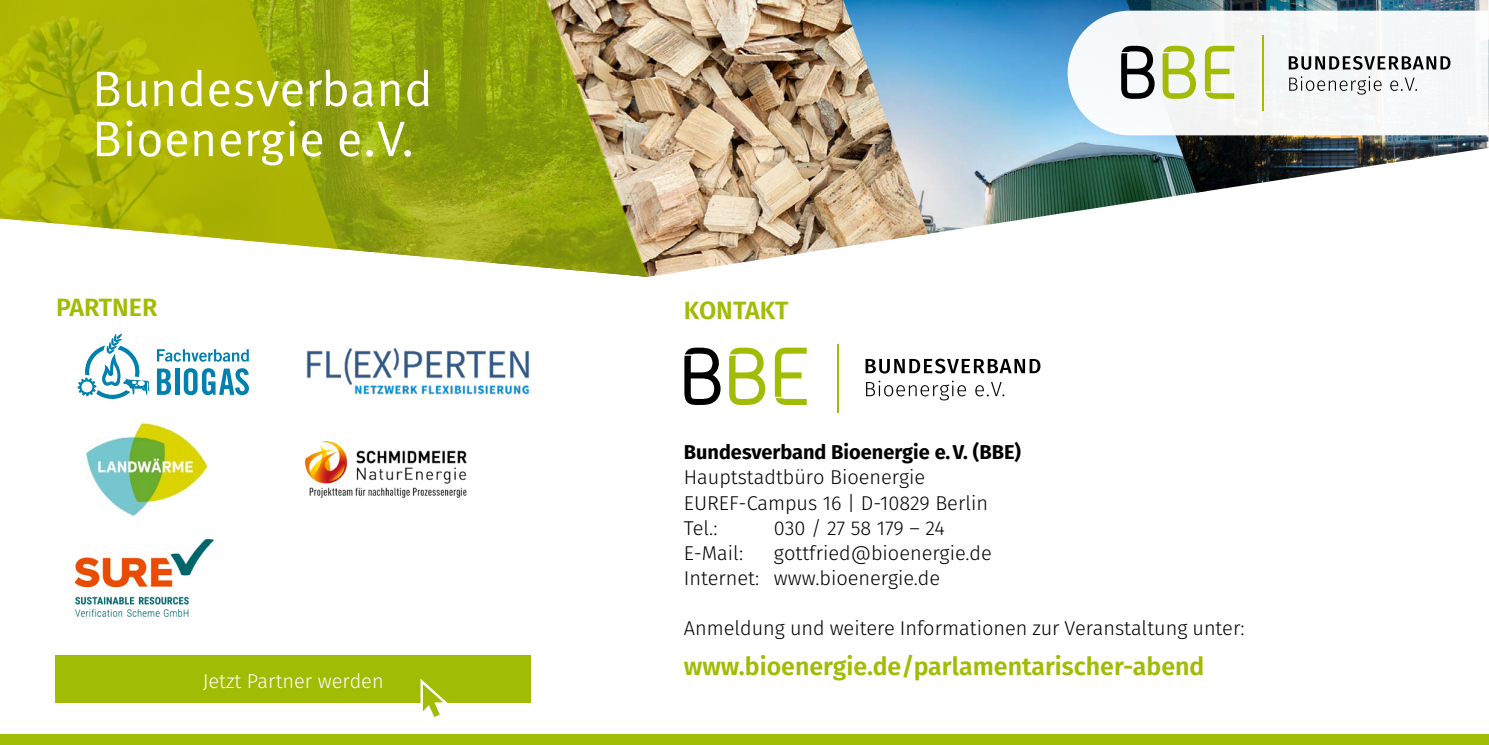
<style>
.page{position:relative;width:1489px;height:745px;background:#fff}
.page>*{position:absolute;margin:0;border:0;box-sizing:border-box;transform-origin:0 0}
.t1{font:50px/50px "Meta OT Norm";color:#fff}
.t2{font:600 25px "Fira Sans";color:#a2bb04}
.t3{font:300 20px/25px "Fira Sans";color:#000}
.t4{font:700 20px "Fira Sans";color:#000}
.t5{font:300 20px "Fira Sans";color:#fff}
</style>
<div class="page">
<div style="left:0;top:733px;width:1488px;height:11px;background:#a2bb04"></div>
<svg style="left:684px;top:347px;width:36px;height:58px"></svg>
<svg style="left:729px;top:347px;width:36px;height:58px"></svg>
<svg style="left:774px;top:347px;width:32px;height:58px"></svg>
<svg style="left:865px;top:358px;width:175px;height:15px"></svg>
<svg style="left:866px;top:380px;width:99px;height:20px"></svg>
<svg style="left:975px;top:382px;width:29px;height:14px"></svg>
<hr style="left:836px;top:344px;width:2px;height:68px;background:#a2bb04">
<div style="left:56px;top:654px;width:474px;height:48px;background:#a2bb04"></div>
<svg style="left:157px;top:368px;width:14px;height:26px"></svg>
<hr style="left:175px;top:368px;width:4px;height:26px;background:#0080af">
<svg style="left:184px;top:368px;width:65px;height:27px"></svg>
<svg style="left:157px;top:349px;width:92px;height:12px"></svg>
<svg style="left:77px;top:333px;width:73px;height:65px"></svg>
<img style="left:306px;top:347px;width:224px;height:48px">
<img style="left:85px;top:422px;width:123px;height:94px">
<img style="left:74px;top:539px;width:140px;height:78px">
<img style="left:305px;top:441px;width:162px;height:56px">
<img style="left:928px;top:0;width:273px;height:234px">
<img style="left:1126px;top:0;width:362px;height:192px">
<img style="left:655px;top:0;width:273px;height:276px">
<div style="left:1067px;top:11px;width:421px;height:124px;background:#f5f7f8"></div>
<svg style="left:1121px;top:46px;width:33px;height:53px"></svg>
<svg style="left:1162px;top:46px;width:33px;height:53px"></svg>
<svg style="left:1204px;top:46px;width:30px;height:53px"></svg>
<svg style="left:1288px;top:56px;width:162px;height:14px"></svg>
<svg style="left:1289px;top:76px;width:92px;height:19px"></svg>
<svg style="left:1390px;top:78px;width:26px;height:13px"></svg>
<hr style="left:1262px;top:35px;width:1px;height:75px;background:#a2bb04">
<svg style="left:0;top:0;width:655px;height:277px;background:#aab22d"></svg>
<svg style="left:420px;top:678px;width:29px;height:39px"></svg>
<h1 class="t1" style="left:92px;top:64px;width:342px">Bundesverband<br>Bioenergie e.V.</h1>
<p class="t2" style="left:56px;top:286px;width:103px">PARTNER</p>
<p class="t5" style="left:203px;top:666px;width:182px">Jetzt Partner werden</p>
<p class="t2" style="left:684px;top:290px;width:106px">KONTAKT</p>
<p class="t4" style="left:684px;top:435px;width:339px">Bundesverband Bioenergie e.V. (BBE)</p>
<p class="t3" style="left:684px;top:464px;width:306px">Hauptstadtbüro Bioenergie<br>EUREF-Campus 16 | D-10829 Berlin<br>Tel.:</p>
<p class="t3" style="left:774px;top:514px;width:172px">030 / 27 58 179 – 24</p>
<p class="t3" style="left:684px;top:539px;width:309px;text-indent:90px">gottfried@bioenergie.de<br>Internet: www.bioenergie.de</p>
<p class="t3" style="left:684px;top:614px;width:562px">Anmeldung und weitere Informationen zur Veranstaltung unter:</p>
<p class="t2" style="left:684px;top:645px;width:522px">www.bioenergie.de/parlamentarischer-abend</p>
<p class="t3" style="left:684px;top:539px;width:61px">E-Mail:</p>
</div>
